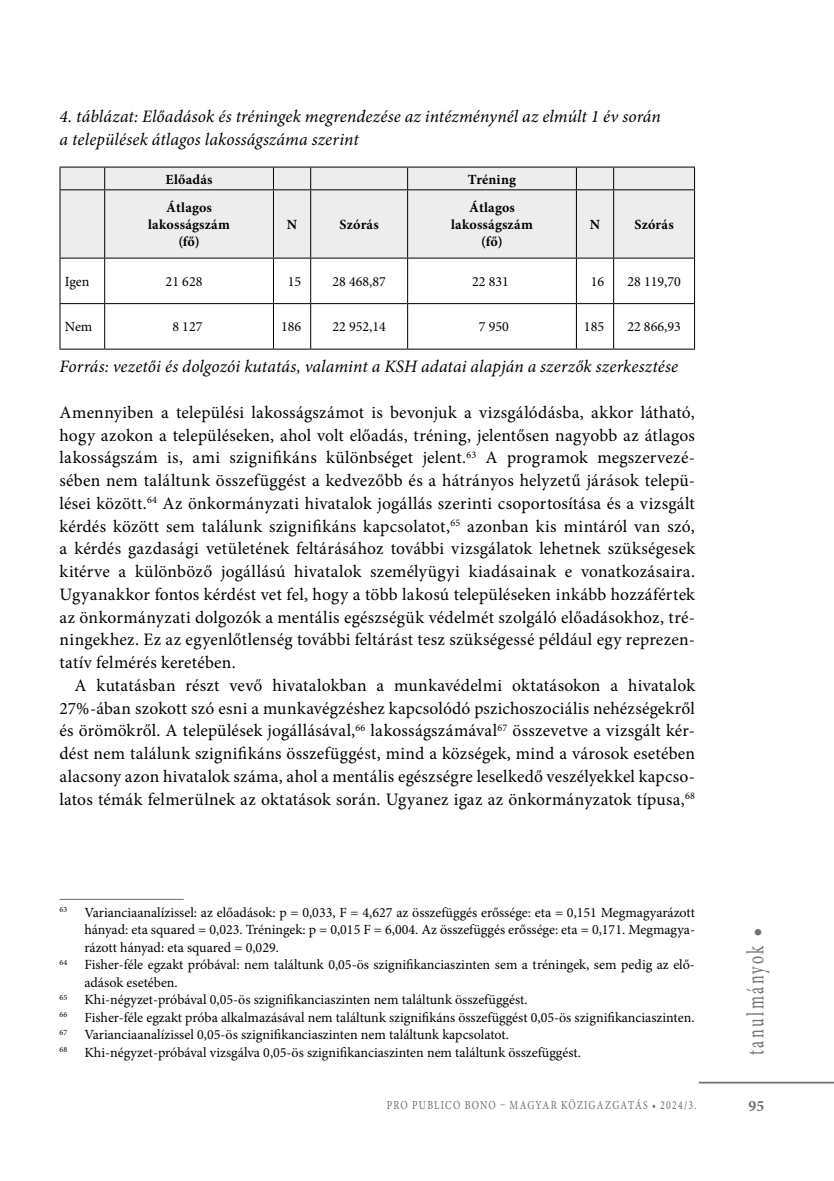
<style>
.page{position:relative;width:834px;height:1181px;background:#fff}
.page>*{position:absolute;margin:0;border:0;box-sizing:border-box;transform-origin:0 0}
.t1{font:24.5px "Minion Pro";letter-spacing:.155em;color:#706f6f;scale:.65 1}
.t2{font:17.5px/22.8px "Minion Pro";letter-spacing:.01em;color:#000;text-align:justify}
.t3{font:italic 17.5px/22.8px "Minion Pro";letter-spacing:.005em;color:#000}
.t4{font:700 15.75px "Minion Pro";color:#706f6f}
.t5{font:14px "Minion Pro";color:#000}
.t6{font:700 14px/16.8px "Minion Pro";letter-spacing:.015em;color:#000;text-align:center}
.t7{font:12.25px "Minion Pro";letter-spacing:.12em;color:#706f6f;scale:.8 1}
</style>
<div class="page">
<hr style="left:698px;top:1081px;width:135px;height:2px;background:#706f6f">
<div style="left:61px;top:168px;width:633px;height:90px;background:#ededed"></div>
<hr style="left:60px;top:167px;width:45px;height:1px;background:#000">
<svg style="left:60px;top:167px;width:1px;height:22px"></svg>
<hr style="left:105px;top:167px;width:168px;height:1px;background:#000">
<svg style="left:104px;top:167px;width:1px;height:22px"></svg>
<hr style="left:273px;top:167px;width:37px;height:1px;background:#000">
<svg style="left:273px;top:167px;width:1px;height:22px"></svg>
<hr style="left:310px;top:167px;width:97px;height:1px;background:#000">
<svg style="left:310px;top:167px;width:1px;height:22px"></svg>
<hr style="left:407px;top:167px;width:169px;height:1px;background:#000">
<svg style="left:407px;top:167px;width:1px;height:22px"></svg>
<hr style="left:576px;top:167px;width:37px;height:1px;background:#000">
<svg style="left:576px;top:167px;width:1px;height:22px"></svg>
<hr style="left:613px;top:167px;width:81px;height:1px;background:#000">
<svg style="left:613px;top:167px;width:1px;height:22px"></svg>
<svg style="left:694px;top:167px;width:1px;height:22px"></svg>
<hr style="left:60px;top:189px;width:45px;height:1px;background:#000">
<hr style="left:60px;top:190px;width:1px;height:68px;background:#000">
<hr style="left:105px;top:189px;width:168px;height:1px;background:#000">
<hr style="left:104px;top:190px;width:1px;height:68px;background:#000">
<hr style="left:273px;top:189px;width:37px;height:1px;background:#000">
<hr style="left:273px;top:190px;width:1px;height:68px;background:#000">
<hr style="left:310px;top:189px;width:97px;height:1px;background:#000">
<hr style="left:310px;top:190px;width:1px;height:68px;background:#000">
<hr style="left:407px;top:189px;width:169px;height:1px;background:#000">
<hr style="left:407px;top:190px;width:1px;height:68px;background:#000">
<hr style="left:576px;top:189px;width:37px;height:1px;background:#000">
<hr style="left:576px;top:190px;width:1px;height:68px;background:#000">
<hr style="left:613px;top:189px;width:81px;height:1px;background:#000">
<hr style="left:613px;top:190px;width:1px;height:68px;background:#000">
<hr style="left:694px;top:190px;width:1px;height:68px;background:#000">
<hr style="left:60px;top:258px;width:45px;height:1px;background:#000">
<hr style="left:60px;top:258px;width:1px;height:45px;background:#000">
<hr style="left:105px;top:258px;width:168px;height:1px;background:#000">
<hr style="left:104px;top:258px;width:1px;height:45px;background:#000">
<hr style="left:273px;top:258px;width:37px;height:1px;background:#000">
<hr style="left:273px;top:258px;width:1px;height:45px;background:#000">
<hr style="left:310px;top:258px;width:97px;height:1px;background:#000">
<hr style="left:310px;top:258px;width:1px;height:45px;background:#000">
<hr style="left:407px;top:258px;width:169px;height:1px;background:#000">
<hr style="left:407px;top:258px;width:1px;height:45px;background:#000">
<hr style="left:576px;top:258px;width:37px;height:1px;background:#000">
<hr style="left:576px;top:258px;width:1px;height:45px;background:#000">
<hr style="left:613px;top:258px;width:81px;height:1px;background:#000">
<hr style="left:613px;top:258px;width:1px;height:45px;background:#000">
<hr style="left:694px;top:258px;width:1px;height:45px;background:#000">
<hr style="left:60px;top:303px;width:45px;height:1px;background:#000">
<hr style="left:60px;top:304px;width:1px;height:45px;background:#000">
<hr style="left:105px;top:303px;width:168px;height:1px;background:#000">
<hr style="left:104px;top:304px;width:1px;height:45px;background:#000">
<hr style="left:273px;top:303px;width:37px;height:1px;background:#000">
<hr style="left:273px;top:304px;width:1px;height:45px;background:#000">
<hr style="left:310px;top:303px;width:97px;height:1px;background:#000">
<hr style="left:310px;top:304px;width:1px;height:45px;background:#000">
<hr style="left:407px;top:303px;width:169px;height:1px;background:#000">
<hr style="left:407px;top:304px;width:1px;height:45px;background:#000">
<hr style="left:576px;top:303px;width:37px;height:1px;background:#000">
<hr style="left:576px;top:304px;width:1px;height:45px;background:#000">
<hr style="left:613px;top:303px;width:81px;height:1px;background:#000">
<hr style="left:613px;top:304px;width:1px;height:45px;background:#000">
<hr style="left:694px;top:304px;width:1px;height:45px;background:#000">
<hr style="left:60px;top:349px;width:45px;height:1px;background:#000">
<hr style="left:105px;top:349px;width:168px;height:1px;background:#000">
<hr style="left:273px;top:349px;width:37px;height:1px;background:#000">
<hr style="left:310px;top:349px;width:97px;height:1px;background:#000">
<hr style="left:407px;top:349px;width:169px;height:1px;background:#000">
<hr style="left:576px;top:349px;width:37px;height:1px;background:#000">
<hr style="left:613px;top:349px;width:81px;height:1px;background:#000">
<hr style="left:60px;top:899px;width:124px;height:1px;background:#706f6f">
<p class="t3" style="left:60px;top:105px;width:602px">4. táblázat: Előadások és tréningek megrendezése az intézménynél az elmúlt 1 év során a települések átlagos lakosságszáma szerint</p>
<p class="t6" style="left:165px;top:170px;width:48px">Előadás</p>
<p class="t6" style="left:468px;top:170px;width:50px">Tréning</p>
<p class="t6" style="left:148px;top:199px;width:83px">Átlagos lakosságszám (fő)</p>
<p class="t6" style="left:451px;top:199px;width:83px">Átlagos lakosságszám (fő)</p>
<p class="t6" style="left:287px;top:216px;width:12px">N</p>
<p class="t6" style="left:339px;top:216px;width:41px">Szórás</p>
<p class="t6" style="left:589px;top:216px;width:12px">N</p>
<p class="t6" style="left:634px;top:216px;width:41px">Szórás</p>
<p class="t5" style="left:65px;top:272px;width:26px">Igen</p>
<p class="t5" style="left:166px;top:272px;width:38px">21 628</p>
<p class="t5" style="left:288px;top:272px;width:15px">15</p>
<p class="t5" style="left:332px;top:272px;width:55px">28 468,87</p>
<p class="t5" style="left:472px;top:272px;width:38px">22 831</p>
<p class="t5" style="left:590px;top:272px;width:15px">16</p>
<p class="t5" style="left:627px;top:272px;width:55px">28 119,70</p>
<p class="t5" style="left:65px;top:318px;width:29px">Nem</p>
<p class="t5" style="left:172px;top:318px;width:32px">8 127</p>
<p class="t5" style="left:281px;top:318px;width:22px">186</p>
<p class="t5" style="left:332px;top:318px;width:55px">22 952,14</p>
<p class="t5" style="left:478px;top:318px;width:32px">7 950</p>
<p class="t5" style="left:584px;top:318px;width:22px">185</p>
<p class="t5" style="left:627px;top:318px;width:55px">22 866,93</p>
<p class="t3" style="left:60px;top:355px;width:620px">Forrás: vezetői és dolgozói kutatás, valamint a KSH adatai alapján a szerzők szerkesztése</p>
<p class="t2" style="left:60px;top:401px;width:637px">Amennyiben a települési lakosságszámot is bevonjuk a vizsgálódásba, akkor látható, hogy azokon a településeken, ahol volt előadás, tréning, jelentősen nagyobb az átlagos lakosságszám is, ami szignifikáns különbséget jelent.<sup>63</sup> A programok megszervezé&shy;sében nem találtunk összefüggést a kedvezőbb és a hátrányos helyzetű járások telepü&shy;lései között.<sup>64</sup> Az önkormányzati hivatalok jogállás szerinti csoportosítása és a vizsgált kérdés között sem találunk szignifikáns kapcsolatot,<sup>65</sup> azonban kis mintáról van szó, a kérdés gazdasági vetületének feltárásához további vizsgálatok lehetnek szükségesek kitérve a különböző jogállású hivatalok személyügyi kiadásainak e vonatkozásaira.<br>Ugyanakkor fontos kérdést vet fel, hogy a több lakosú településeken inkább hozzáfértek az önkormányzati dolgozók a mentális egészségük védelmét szolgáló előadásokhoz, tré&shy;ningekhez. Ez az egyenlőtlenség további feltárást tesz szükségessé például egy reprezen&shy;tatív felmérés keretében.</p>
<p class="t2" style="left:60px;top:674px;width:637px;text-indent:15px">A kutatásban részt vevő hivatalokban a munkavédelmi oktatásokon a hivatalok 27%-ában szokott szó esni a munkavégzéshez kapcsolódó pszichoszociális nehézségekről és örömökről. A települések jogállásával,<sup>66</sup> lakosságszámával<sup>67</sup> összevetve a vizsgált kér&shy;dést nem találunk szignifikáns összefüggést, mind a községek, mind a városok esetében alacsony azon hivatalok száma, ahol a mentális egészségre leselkedő veszélyekkel kapcso&shy;latos témák felmerülnek az oktatások során. Ugyanez igaz az önkormányzatok típusa,<sup>68</sup></p>
<p class="t5" style="left:60px;top:903px;width:636px"><sup>63</sup> Varianciaanalízissel: az előadások: p = 0,033, F = 4,627 az összefüggés erőssége: eta = 0,151 Megmagyarázott</p>
<p class="t5" style="left:84px;top:920px;width:612px">hányad: eta squared = 0,023. Tréningek: p = 0,015 F = 6,004. Az összefüggés erőssége: eta = 0,171. Megmagya-</p>
<p class="t5" style="left:84px;top:938px;width:196px">rázott hányad: eta squared = 0,029.</p>
<p class="t5" style="left:60px;top:955px;width:636px"><sup>64</sup> Fisher-féle egzakt próbával: nem találtunk 0,05-ös szignifikanciaszinten sem a tréningek, sem pedig az elő-</p>
<p class="t5" style="left:84px;top:973px;width:95px">adások esetében.</p>
<p class="t5" style="left:60px;top:990px;width:469px"><sup>65</sup> Khi-négyzet-próbával 0,05-ös szignifikanciaszinten nem találtunk összefüggést.</p>
<p class="t5" style="left:60px;top:1008px;width:636px"><sup>66</sup> Fisher-féle egzakt próba alkalmazásával nem találtunk szignifikáns összefüggést 0,05-ös szignifikanciaszinten.</p>
<p class="t5" style="left:60px;top:1025px;width:451px"><sup>67</sup> Varianciaanalízissel 0,05-ös szignifikanciaszinten nem találtunk kapcsolatot.</p>
<p class="t5" style="left:60px;top:1043px;width:522px"><sup>68</sup> Khi-négyzet-próbával vizsgálva 0,05-ös szignifikanciaszinten nem találtunk összefüggést.</p>
<p class="t7" style="left:387px;top:1097px;width:388px">PRO PUBLICO BONO – MAGYAR KÖZIGAZGATÁS • 2024/3.</p>
<h1 class="t1" style="left:739px;top:1055px;width:197px;rotate:-90deg">tanulmányok •</h1>
<p class="t4" style="left:748px;top:1095px;width:17px">95</p>
</div>
